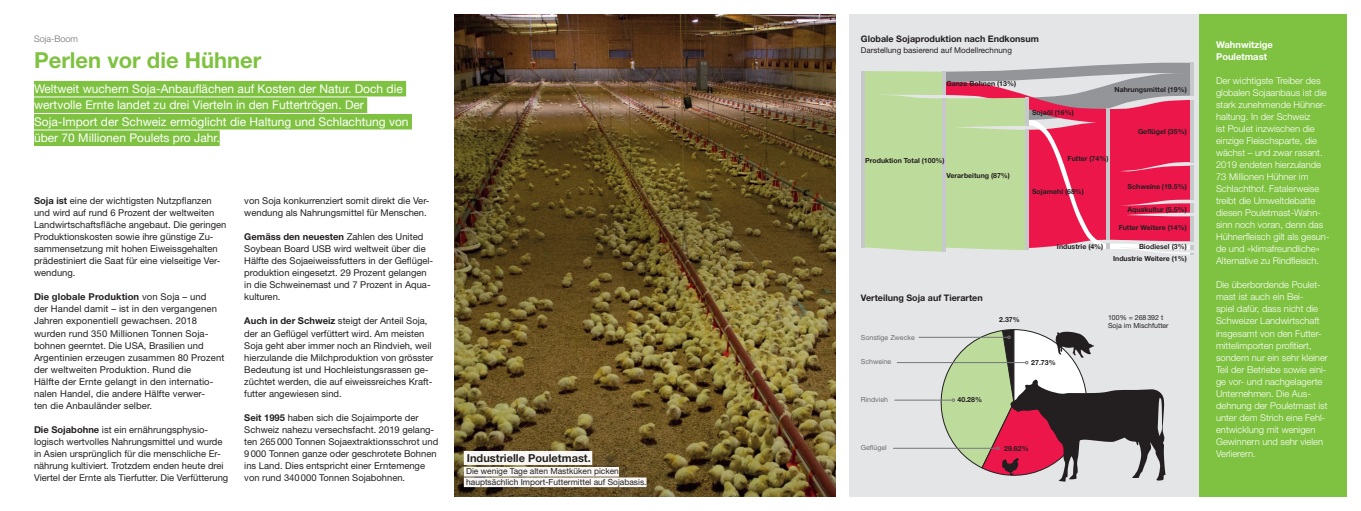
<style>
.page{position:relative;width:1361px;height:511px;background:#fff}
.page>*{position:absolute;margin:0;border:0;box-sizing:border-box;transform-origin:0 0}
.t1{font:700 22px "Helvetica Neue LT Std";color:#7fc241}
.t2{font:12px/16.5px "Helvetica Neue LT Std";color:#fff}
.t3{font:700 11px "Helvetica Neue LT Std";color:#231f20}
.t4{font:9.4px/12px "Helvetica Neue LT Std";color:#231f20}
.t5{font:300 9.4px/12px "Helvetica Neue LT Std";color:#fff}
.t6{font:700 9.4px/12px "Helvetica Neue LT Std";color:#fff}
.t7{font:700 9px "Helvetica Neue LT Std";color:#231f20}
.t8{font:300 9px "Helvetica Neue LT Std";color:#6c6d70}
.t9{font:8.4px/10.5px "Helvetica Neue LT Std";color:#231f20}
.t10{font:8px "Helvetica Neue LT Std";color:#231f20}
.t11{font:700 7px/11.3px "Helvetica Neue LT Std";color:#231f20;text-align:right}
.t12{font:7px "Helvetica Neue LT Std";color:#6c6d70}
.t13{font:7px/8px "Helvetica Neue LT Std";color:#231f20}
.s1{font-weight:700}
</style>
<div class="page">
<div style="left:849px;top:14px;width:364px;height:482px;background:#e4e5e7"></div>
<div style="left:1199px;top:14px;width:147px;height:482px;background:#7fc241"></div>
<img style="left:454px;top:14px;width:381px;height:482px">
<hr style="left:918px;top:337px;width:89px;height:1px;background:#757679">
<hr style="left:893px;top:447px;width:103px;height:1px;background:#757679">
<hr style="left:897px;top:362px;width:128px;height:1px;background:#757679">
<hr style="left:894px;top:399px;width:58px;height:1px;background:#757679">
<hr style="left:861px;top:71px;width:3px;height:176px;background:#c7c8ca">
<hr style="left:1190px;top:62px;width:3px;height:34px;background:#c7c8ca">
<svg style="left:864px;top:63px;width:329px;height:191px;background:#cf938b"></svg>
<hr style="left:1106px;top:109px;width:4px;height:131px;background:#c7c8ca">
<svg style="left:931px;top:329px;width:234px;height:152px"></svg>
<div style="left:464px;top:450px;width:128px;height:14px;background:#f8f7f5"></div>
<div style="left:464px;top:466px;width:155px;height:10px;background:#f8f7f5"></div>
<div style="left:464px;top:477px;width:182px;height:9px;background:#f8f7f5"></div>
<div style="left:34px;top:81px;width:372px;height:15px;background:#7fc241"></div>
<div style="left:34px;top:97px;width:333px;height:16px;background:#7fc241"></div>
<div style="left:34px;top:114px;width:378px;height:15px;background:#7fc241"></div>
<div style="left:34px;top:130px;width:186px;height:16px;background:#7fc241"></div>
<p class="t8" style="left:34px;top:34px;width:45px">Soja-Boom</p>
<h1 class="t1" style="left:34px;top:46px;width:229px">Perlen vor die Hühner</h1>
<p class="t2" style="left:34px;top:80px;width:376px">Weltweit wuchern Soja-Anbauflächen auf Kosten der Natur. Doch die wertvolle Ernte landet zu drei Vierteln in den Futtertrögen. Der Soja-Import der Schweiz ermöglicht die Haltung und Schlachtung von über 70 Millionen Poulets pro Jahr.</p>
<p class="t4" style="left:34px;top:195px;width:194px"><span class="s1">Soja ist</span> eine der wichtigsten Nutzpflanzen und wird auf rund 6 Prozent der weltweiten Landwirtschaftsfläche angebaut. Die geringen Produktionskosten sowie ihre günstige Zu&shy;sammensetzung mit hohen Eiweissgehalten prädestiniert die Saat für eine vielseitige Ver&shy;wendung.</p>
<p class="t4" style="left:34px;top:291px;width:192px"><span class="s1">Die globale Produktion</span> von Soja – und<br>der Handel damit – ist in den vergangenen Jahren exponentiell gewachsen. 2018 wurden rund 350 Millionen Tonnen Soja&shy;bohnen geerntet. Die USA, Brasilien und Argentinien erzeugen zusammen 80 Prozent der weltweiten Produktion. Rund die<br>Hälfte der Ernte gelangt in den internatio&shy;nalen Handel, die andere Hälfte verwer-<br>ten die Anbauländer selber.</p>
<p class="t4" style="left:34px;top:423px;width:196px"><span class="s1">Die Sojabohne</span> ist ein ernährungsphysio&shy;logisch wertvolles Nahrungsmittel und wurde in Asien ursprünglich für die menschliche Er&shy;nährung kultiviert. Trotzdem enden heute drei Viertel der Ernte als Tierfutter. Die Verfütterung</p>
<p class="t4" style="left:244px;top:195px;width:187px">von Soja konkurrenziert somit direkt die Ver&shy;wendung als Nahrungsmittel für Menschen.</p>
<p class="t4" style="left:244px;top:231px;width:190px"><span class="s1">Gemäss den neuesten</span> Zahlen des United Soybean Board USB wird weltweit über die Hälfte des Sojaeiweissfutters in der Geflügel&shy;produktion eingesetzt. 29 Prozent gelangen in die Schweinemast und 7 Prozent in Aqua&shy;kulturen.</p>
<p class="t4" style="left:244px;top:315px;width:190px"><span class="s1">Auch in der Schweiz</span> steigt der Anteil Soja, der an Geflügel verfüttert wird. Am meisten Soja geht aber immer noch an Rindvieh, weil hierzulande die Milchproduktion von grösster Bedeutung ist und Hochleistungsrassen ge&shy;züchtet werden, die auf eiweissreiches Kraft&shy;futter angewiesen sind.</p>
<p class="t4" style="left:244px;top:411px;width:195px"><span class="s1">Seit 1995</span> haben sich die Sojaimporte der Schweiz nahezu versechsfacht. 2019 gelang&shy;ten 265000 Tonnen Sojaextraktionsschrot und 9000 Tonnen ganze oder geschrotete Bohnen ins Land. Dies entspricht einer Erntemenge von rund 340000 Tonnen Sojabohnen.</p>
<p class="t3" style="left:467px;top:451px;width:125px">Industrielle Pouletmast.</p>
<p class="t9" style="left:466px;top:465px;width:182px">Die wenige Tage alten Mastküken picken hauptsächlich Import-Futtermittel auf Sojabasis.</p>
<p class="t7" style="left:861px;top:34px;width:179px">Globale Sojaproduktion nach Endkonsum</p>
<p class="t10" style="left:861px;top:45px;width:152px">Darstellung basierend auf Modellrechnung</p>
<p class="t11" style="left:946px;top:77px;width:71px">Ganze Bohnen (13%)</p>
<p class="t11" style="left:865px;top:154px;width:81px">Produktion Total (100%)</p>
<p class="t11" style="left:946px;top:170px;width:65px">Verarbeitung (87%)</p>
<p class="t11" style="left:1114px;top:83px;width:74px">Nahrungsmittel (19%)</p>
<p class="t11" style="left:1138px;top:126px;width:50px">Geflügel (35%)</p>
<p class="t11" style="left:1032px;top:107px;width:43px">Sojaöl (16%)</p>
<p class="t11" style="left:1067px;top:152px;width:42px">Futter (74%)</p>
<p class="t11" style="left:1032px;top:186px;width:53px">Sojamehl (68%)</p>
<p class="t11" style="left:1057px;top:241px;width:48px">Industrie (4%)</p>
<p class="t11" style="left:1127px;top:180px;width:61px">Schweine (19.5%)</p>
<p class="t11" style="left:1127px;top:203px;width:61px">Aquakultur (5.5%)</p>
<p class="t11" style="left:1118px;top:222px;width:70px">Futter Weitere (14%)</p>
<p class="t11" style="left:1113px;top:241px;width:75px">Biodiesel (3%)<br>Industrie Weitere (1%)</p>
<p class="t7" style="left:861px;top:292px;width:123px">Verteilung Soja auf Tierarten</p>
<p class="t12" style="left:861px;top:332px;width:55px">Sonstige Zwecke</p>
<p class="t12" style="left:861px;top:357px;width:32px">Schweine</p>
<p class="t12" style="left:861px;top:395px;width:29px">Rindvieh</p>
<p class="t11" style="left:957px;top:393px;width:26px">40.28%</p>
<p class="t11" style="left:999px;top:313px;width:22px">2.37%</p>
<p class="t11" style="left:1031px;top:356px;width:26px">27.73%</p>
<p class="t13" style="left:1108px;top:313px;width:62px">100% = 268392 t<br>Soja im Mischfutter</p>
<p class="t12" style="left:861px;top:442px;width:27px">Geflügel</p>
<p class="t11" style="left:1004px;top:442px;width:26px">29.62%</p>
<p class="t6" style="left:1216px;top:38px;width:58px">Wahnwitzige<br>Pouletmast</p>
<p class="t5" style="left:1216px;top:74px;width:115px">Der wichtigste Treiber des globalen Sojaanbaus ist die stark zunehmende Hühner&shy;haltung. In der Schweiz<br>ist Poulet inzwischen die einzige Fleischsparte, die wächst – und zwar rasant.<br>2019 endeten hierzulande<br>73 Millionen Hühner im<br>Schlachthof. Fatalerweise treibt die Umweltdebatte diesen Pouletmast-Wahn&shy;sinn noch voran, denn das<br>Hühnerfleisch gilt als gesun&shy;de und «klimafreundliche»<br>Alternative zu Rindfleisch.</p>
<p class="t5" style="left:1216px;top:278px;width:113px">Die überbordende Poulet&shy;mast ist auch ein Bei-<br>spiel dafür, dass nicht die<br>Schweizer Landwirtschaft insgesamt von den Futter&shy;mittelimporten profitiert, sondern nur ein sehr kleiner<br>Teil der Betriebe sowie eini&shy;ge vor- und nachgelagerte<br>Unternehmen. Die Aus&shy;dehnung der Pouletmast ist unter dem Strich eine Fehl&shy;entwicklung mit wenigen<br>Gewinnern und sehr vielen<br>Verlierern.</p>
</div>
